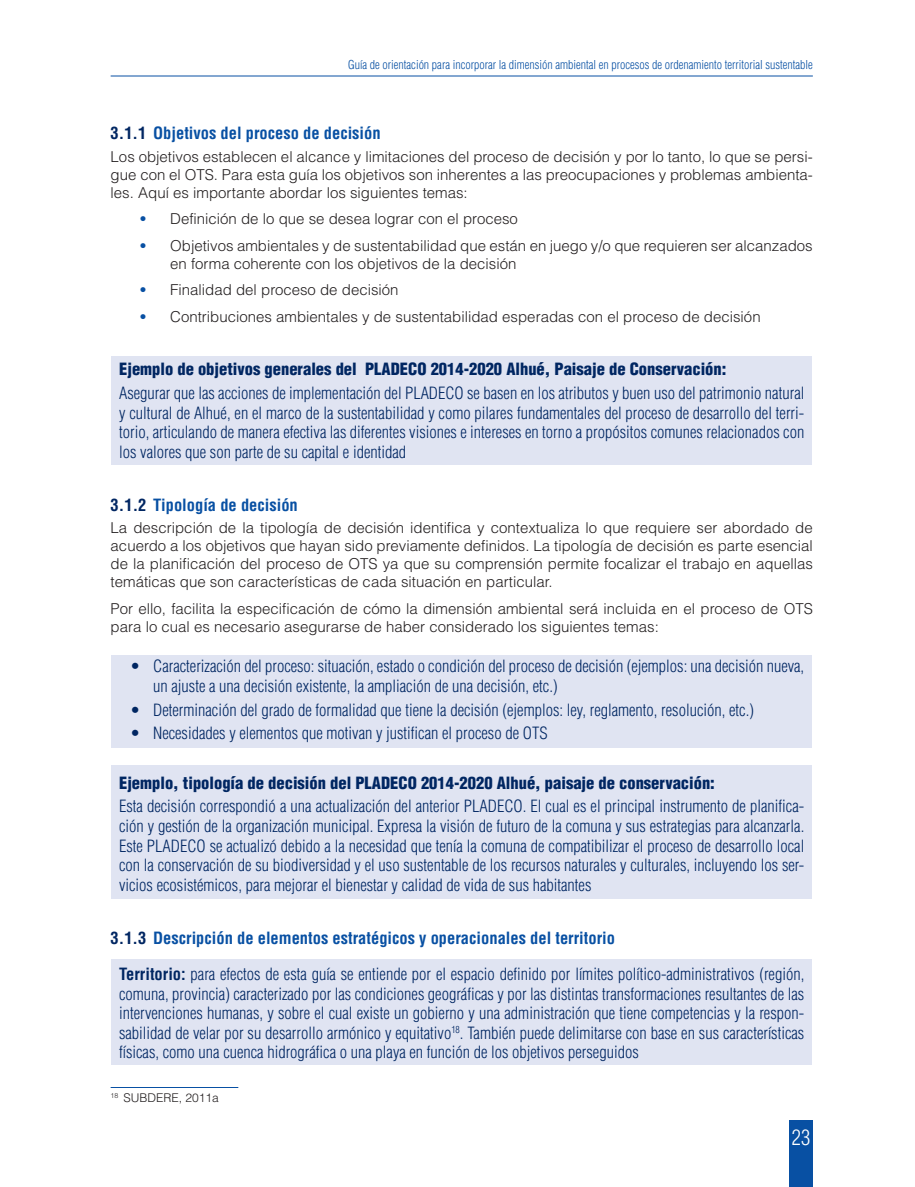
<style>
.page{position:relative;width:915px;height:1187px;background:#fff}
.page>*{position:absolute;margin:0;border:0;box-sizing:border-box;transform-origin:0 0}
.t1{font:300 condensed 21px "Helvetica LT Std";color:#fff}
.t2{font:300 condensed 16.5px/19.5px "Helvetica LT Std";color:#002662;text-align:justify}
.t3{font:900 condensed 16.5px "Helvetica LT Std";color:#002662}
.t4{font:700 condensed 16.5px "Helvetica LT Std";color:#0850a3}
.t5{font:300 15px/18px "Helvetica LT Std";color:#231f20;text-align:justify}
.t6{font:300 condensed 12px "Helvetica LT Std";color:#0850a3}
.t7{font:300 12px "Helvetica LT Std";color:#231f20}
.s1{color:#002662}
.s2{font-weight:700;color:#0850a3}
.s3{font-weight:700}
</style>
<div class="page">
<hr style="left:111px;top:76px;width:701px;height:1px;background:#0850a3">
<div style="left:789px;top:1119px;width:23px;height:67px;background:#0850a3"></div>
<div style="left:111px;top:356px;width:700px;height:109px;background:#e0e4f2"></div>
<div style="left:111px;top:654px;width:700px;height:93px;background:#e0e4f2"></div>
<div style="left:111px;top:765px;width:700px;height:134px;background:#e0e4f2"></div>
<div style="left:111px;top:959px;width:700px;height:105px;background:#e0e4f2"></div>
<hr style="left:111px;top:1086px;width:127px;height:1px;background:#0850a3">
<p class="t6" style="left:348px;top:57px;width:466px">Guía de orientación para incorporar la dimensión ambiental en procesos de ordenamiento territorial sustentable</p>
<p class="t4" style="left:111px;top:123px;width:271px"><span class="s1">3.1.1</span> Objetivos del proceso de decisión</p>
<p class="t5" style="left:111px;top:147px;width:703px">Los objetivos establecen el alcance y limitaciones del proceso de decisión y por lo tanto, lo que se persi&shy;gue con el OTS. Para esta guía los objetivos son inherentes a las preocupaciones y problemas ambienta&shy;les. Aquí es importante abordar los siguientes temas:</p>
<p class="t5" style="left:140px;top:210px;width:379px"><span class="s2">•</span> Definición de lo que se desea lograr con el proceso</p>
<p class="t5" style="left:170px;top:236px;width:644px;text-indent:-30px"><span class="s2">•</span> Objetivos ambientales y de sustentabilidad que están en juego y/o que requieren ser alcanzados en forma coherente con los objetivos de la decisión</p>
<p class="t5" style="left:140px;top:281px;width:259px"><span class="s2">•</span> Finalidad del proceso de decisión</p>
<p class="t5" style="left:140px;top:307px;width:621px"><span class="s2">•</span> Contribuciones ambientales y de sustentabilidad esperadas con el proceso de decisión</p>
<p class="t3" style="left:119px;top:359px;width:608px">Ejemplo de objetivos generales del PLADECO 2014-2020 Alhué, Paisaje de Conservación:</p>
<p class="t2" style="left:119px;top:383px;width:686px">Asegurar que las acciones de implementación del PLADECO se basen en los atributos y buen uso del patrimonio natural y cultural de Alhué, en el marco de la sustentabilidad y como pilares fundamentales del proceso de desarrollo del terri&shy;torio, articulando de manera efectiva las diferentes visiones e intereses en torno a propósitos comunes relacionados con los valores que son parte de su capital e identidad</p>
<p class="t4" style="left:111px;top:494px;width:189px"><span class="s1">3.1.2</span> Tipología de decisión</p>
<p class="t5" style="left:111px;top:518px;width:703px">La descripción de la tipología de decisión identifica y contextualiza lo que requiere ser abordado de acuerdo a los objetivos que hayan sido previamente definidos. La tipología de decisión es parte esencial de la planificación del proceso de OTS ya que su comprensión permite focalizar el trabajo en aquellas temáticas que son características de cada situación en particular.</p>
<p class="t5" style="left:111px;top:599px;width:703px">Por ello, facilita la especificación de cómo la dimensión ambiental será incluida en el proceso de OTS para lo cual es necesario asegurarse de haber considerado los siguientes temas:</p>
<p class="t2" style="left:153px;top:656px;width:652px;text-indent:-21px"><span class="s3">•</span> Caracterización del proceso: situación, estado o condición del proceso de decisión (ejemplos: una decisión nueva, un ajuste a una decisión existente, la ampliación de una decisión, etc.)</p>
<p class="t2" style="left:132px;top:699px;width:623px"><span class="s3">•</span> Determinación del grado de formalidad que tiene la decisión (ejemplos: ley, reglamento, resolución, etc.)</p>
<p class="t2" style="left:132px;top:723px;width:417px"><span class="s3">•</span> Necesidades y elementos que motivan y justifican el proceso de OTS</p>
<p class="t3" style="left:119px;top:772px;width:597px">Ejemplo, tipología de decisión del PLADECO 2014-2020 Alhué, paisaje de conservación:</p>
<p class="t2" style="left:119px;top:796px;width:686px">Esta decisión correspondió a una actualización del anterior PLADECO. El cual es el principal instrumento de planifica&shy;ción y gestión de la organización municipal. Expresa la visión de futuro de la comuna y sus estrategias para alcanzarla.<br>Este PLADECO se actualizó debido a la necesidad que tenía la comuna de compatibilizar el proceso de desarrollo local con la conservación de su biodiversidad y el uso sustentable de los recursos naturales y culturales, incluyendo los ser&shy;vicios ecosistémicos, para mejorar el bienestar y calidad de vida de sus habitantes</p>
<p class="t4" style="left:111px;top:927px;width:506px"><span class="s1">3.1.3</span> Descripción de elementos estratégicos y operacionales del territorio</p>
<p class="t2" style="left:119px;top:964px;width:686px"><span class="s3">Territorio:</span> para efectos de esta guía se entiende por el espacio definido por límites político-administrativos (región, comuna, provincia) caracterizado por las condiciones geográficas y por las distintas transformaciones resultantes de las intervenciones humanas, y sobre el cual existe un gobierno y una administración que tiene competencias y la respon&shy;sabilidad de velar por su desarrollo armónico y equitativo<sup>18</sup>. También puede delimitarse con base en sus características físicas, como una cuenca hidrográfica o una playa en función de los objetivos perseguidos</p>
<p class="t7" style="left:111px;top:1090px;width:110px"><sup>18</sup> SUBDERE, 2011a</p>
<p class="t1" style="left:791px;top:1123px;width:20px">23</p>
</div>
